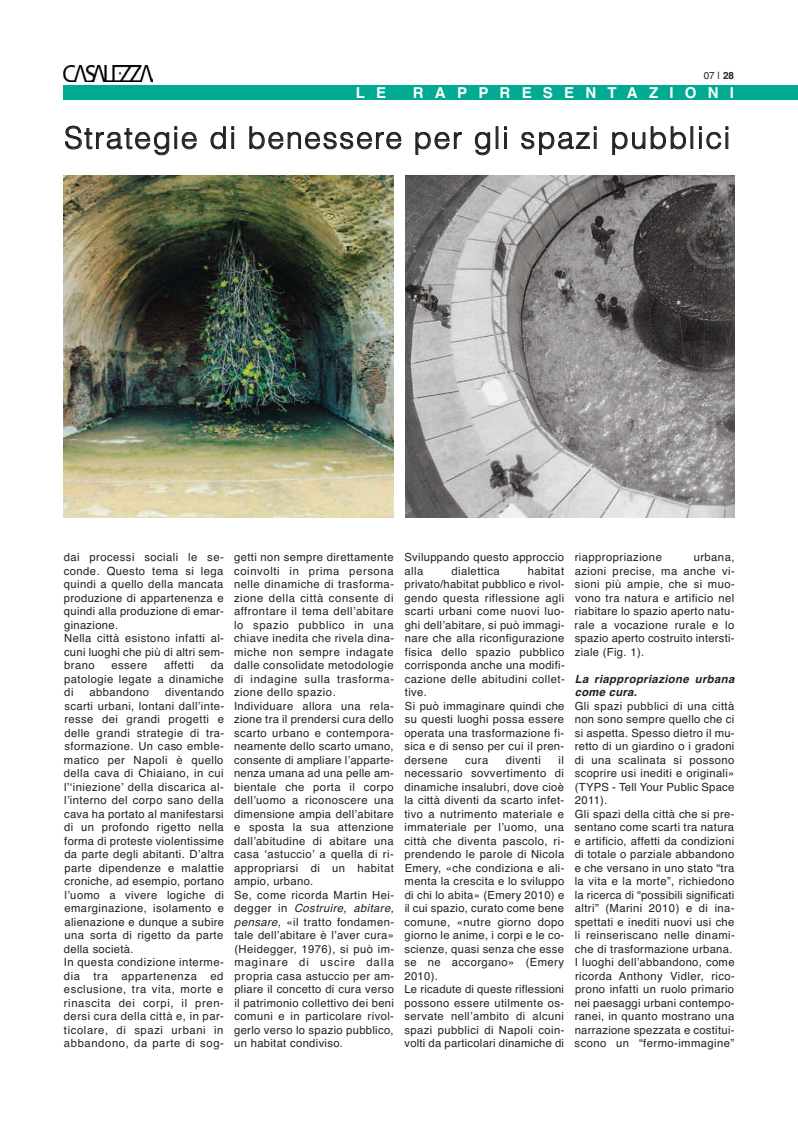
<style>
.page{position:relative;width:798px;height:1134px;background:#fff}
.page>*{position:absolute;margin:0;border:0;box-sizing:border-box;transform-origin:0 0}
.t1{font:300 30px "Helvetica";letter-spacing:.055em;color:#231f20}
.t2{font:700 15px "Helvetica";letter-spacing:.75em;color:#fff}
.t3{font:11.25px/13.5px "Helvetica";letter-spacing:.035em;color:#231f20}
.t4{font:10px "Helvetica";color:#231f20}
.s1{font-weight:700}
.s2{font-style:italic}
.s3{font-weight:700;font-style:italic}
</style>
<div class="page">
<div style="left:64px;top:85px;width:733px;height:14px;background:#00ab91"></div>
<img style="left:64px;top:176px;width:669px;height:341px">
<img style="left:64px;top:66px;width:88px;height:15px">
<svg style="left:65px;top:125px;width:132px;height:31px"></svg>
<svg style="left:210px;top:126px;width:24px;height:24px"></svg>
<svg style="left:249px;top:126px;width:153px;height:24px"></svg>
<svg style="left:415px;top:132px;width:47px;height:23px"></svg>
<svg style="left:474px;top:132px;width:16px;height:24px"></svg>
<svg style="left:504px;top:126px;width:2px;height:23px"></svg>
<svg style="left:521px;top:126px;width:75px;height:29px"></svg>
<svg style="left:612px;top:126px;width:74px;height:29px"></svg>
<svg style="left:698px;top:126px;width:30px;height:24px"></svg>
<div style="left:393px;top:163px;width:11px;height:380px;background:#fff"></div>
<p class="t4" style="left:703px;top:70px;width:32px">07 | <span class="s1">28</span></p>
<p class="t2" style="left:355px;top:84px;width:32px">L E</p>
<p class="t2" style="left:412px;top:84px;width:322px">RAPPRESENTAZIONI</p>
<p class="t1" style="left:64px;top:114px;width:667px">Strategie di benessere per gli spazi pubblici</p>
<p class="t3" style="left:64px;top:551px;width:162px">dai processi sociali le se&shy;conde. Questo tema si lega quindi a quello della mancata produzione di appartenenza e quindi alla produzione di emar&shy;ginazione.<br>Nella città esistono infatti al&shy;cuni luoghi che più di altri sem&shy;brano</p>
<p class="t3" style="left:111px;top:659px;width:37px">essere</p>
<p class="t3" style="left:164px;top:659px;width:31px">affetti</p>
<p class="t3" style="left:64px;top:659px;width:161px;text-align:justify;text-indent:147px">da patologie legate a dinamiche di</p>
<p class="t3" style="left:64px;top:686px;width:162px;text-indent:101px">diventando scarti urbani, lontani dall’inte&shy;resse dei grandi progetti e delle grandi strategie di tra&shy;sformazione. Un caso emble&shy;matico per Napoli è quello della cava di Chiaiano, in cui l’‘iniezione’ della discarica al&shy;l’interno del corpo sano della cava ha portato al manifestarsi di un profondo rigetto nella forma di proteste violentissime da parte degli abitanti. D’altra parte dipendenze e malattie croniche, ad esempio, portano l’uomo a vivere logiche di emarginazione, isolamento e alienazione e dunque a subire una sorta di rigetto da parte della società.<br>In questa condizione interme&shy;dia tra appartenenza ed esclusione, tra vita, morte e rinascita dei corpi, il pren&shy;dersi cura della città e, in par&shy;ticolare, di spazi urbani in abbandono, da parte di sog-</p>
<p class="t3" style="left:89px;top:686px;width:61px">abbandono</p>
<p class="t3" style="left:234px;top:551px;width:162px">getti non sempre direttamente coinvolti in prima persona nelle dinamiche di trasforma&shy;zione della città consente di affrontare il tema dell’abitare lo spazio pubblico in una chiave inedita che rivela dina&shy;miche non sempre indagate dalle consolidate metodologie di indagine sulla trasforma&shy;zione dello spazio.<br>Individuare allora una rela&shy;zione tra il prendersi cura dello scarto urbano e contempora&shy;neamente dello scarto umano, consente di ampliare l’apparte&shy;nenza umana ad una pelle am&shy;bientale che porta il corpo dell’uomo a riconoscere una dimensione ampia dell’abitare e sposta la sua attenzione dall’abitudine di abitare una casa ‘astuccio’ a quella di ri&shy;appropriarsi di un habitat ampio, urbano.<br>Se, come ricorda Martin Hei&shy;degger in <span class="s2">Costruire,- abitare, pensare</span>, «il tratto fondamen&shy;tale dell’abitare è l’aver cura» (Heidegger, 1976), si può im&shy;maginare di uscire dalla propria casa astuccio per am&shy;pliare il concetto di cura verso il patrimonio collettivo dei beni comuni e in particolare rivol&shy;gerlo verso lo spazio pubblico, un habitat condiviso.</p>
<p class="t3" style="left:404px;top:551px;width:161px">Sviluppando questo approccio alla</p>
<p class="t3" style="left:404px;top:564px;width:162px;text-indent:123px">habitat privato/habitat pubblico e rivol&shy;gendo questa riflessione agli scarti urbani come nuovi luo&shy;ghi dell’abitare, si può immagi&shy;nare che alla riconfigurazione fisica dello spazio pubblico corrisponda anche una modifi&shy;cazione delle abitudini collet&shy;tive.<br>Si può immaginare quindi che su questi luoghi possa essere operata una trasformazione fi&shy;sica e di senso per cui il pren&shy;dersene</p>
<p class="t3" style="left:451px;top:564px;width:50px">dialettica</p>
<p class="t3" style="left:465px;top:753px;width:25px">cura</p>
<p class="t3" style="left:505px;top:753px;width:37px">diventi</p>
<p class="t3" style="left:404px;top:753px;width:162px;text-indent:154px">il necessario sovvertimento di dinamiche insalubri, dove cioè la città diventi da scarto infet&shy;tivo a nutrimento materiale e immateriale per l’uomo, una città che diventa pascolo, ri&shy;prendendo le parole di Nicola<br>Emery, «che condiziona e ali&shy;menta la crescita e lo sviluppo di chi lo abita» (Emery 2010) e il cui spazio, curato come bene comune, «nutre giorno dopo giorno le anime, i corpi e le co&shy;scienze, quasi senza che esse se ne accorgano» (Emery<br>2010).<br>Le ricadute di queste riflessioni possono essere utilmente os&shy;servate nell’ambito di alcuni spazi pubblici di Napoli coin&shy;volti da particolari dinamiche di</p>
<p class="t3" style="left:574px;top:551px;width:162px;text-align:justify;text-indent:119px">urbana, azioni precise, ma anche vi&shy;sioni più ampie, che si muo&shy;vono tra natura e artificio nel riabitare lo spazio aperto natu&shy;rale a vocazione rurale e lo spazio aperto costruito intersti&shy;ziale (Fig. 1).</p>
<p class="t3" style="left:574px;top:672px;width:162px"><span class="s3">La riappropriazione urbana come cura.<br></span>Gli spazi pubblici di una città non sono sempre quello che ci si aspetta. Spesso dietro il mu&shy;retto di un giardino o i gradoni di una scalinata si possono scoprire usi inediti e originali» (TYPS - Tell Your Public Space<br>2011).<br>Gli spazi della città che si pre&shy;sentano come scarti tra natura e artificio, affetti da condizioni di totale o parziale abbandono e che versano in uno stato “tra la vita e la morte”, richiedono la ricerca di “possibili significati altri” (Marini 2010) e di ina&shy;spettati e inediti nuovi usi che li reinseriscano nelle dinami&shy;che di trasformazione urbana.<br>I luoghi dell’abbandono, come ricorda Anthony Vidler, rico&shy;prono infatti un ruolo primario nei paesaggi urbani contempo&shy;ranei, in quanto mostrano una narrazione spezzata e costitui&shy;scono un “fermo-immagine”</p>
<p class="t3" style="left:574px;top:551px;width:89px">riappropriazione</p>
</div>
